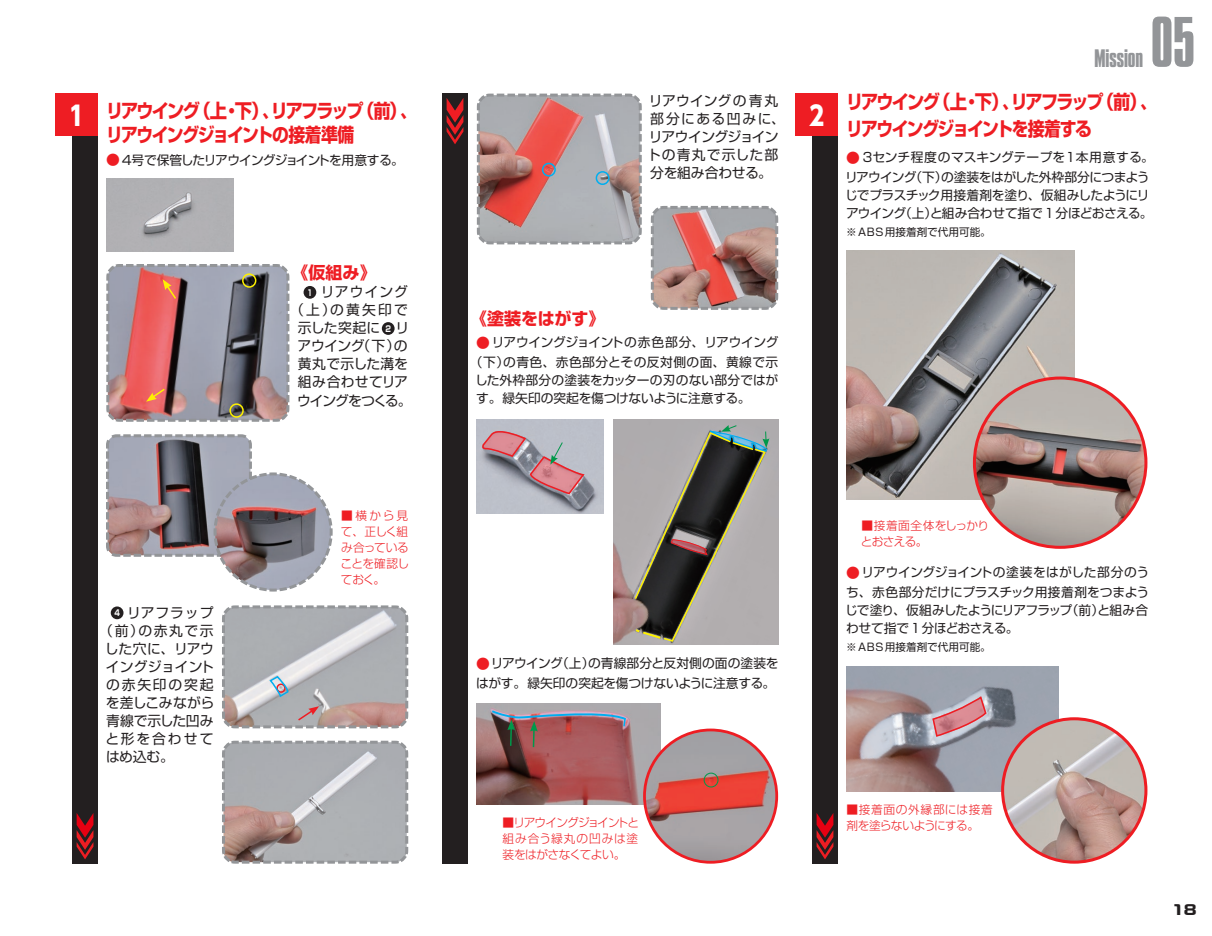
<style>
.page{position:relative;width:1212px;height:936px;background:#fff}
.page>*{position:absolute;margin:0;border:0;box-sizing:border-box;transform-origin:0 0}
.MCLキャプ太字{font:61.05px "Press Gothic";color:#939598}
.t1{font:26.55px "UD Shin Go C Osez Pr 6 Hea";color:#fff}
.MCLキャプ太字-2{font:21.75px "Press Gothic";color:#939598}
.章見出し{font:700 19.2px/23.4px "Shin Go Pro";letter-spacing:-.1em;color:#ee1d23;scale:.9 1}
.組み立て手順{font:700 16.95px "Shin Go Pro";color:#ee1d23}
.組み立て手順-2{font:13.8px/18px "Shin Go Pro";letter-spacing:.01em;color:#231f20}
.組み立て手順-3{font:13.8px/18px "Shin Go Pro";letter-spacing:-.04em;color:#231f20}
.組み立て手順-4{font:13.8px "Shin Go Pro";letter-spacing:-.025em;color:#231f20}
.組み立て手順-5{font:13.8px "Shin Go Pro";letter-spacing:-.01em;color:#231f20}
.組み立て手順-6{font:13.8px "Shin Go Pro";letter-spacing:.13em;color:#231f20}
.組み立て手順-7{font:13.8px "Shin Go Pro";letter-spacing:.14em;color:#231f20}
.t2{font:700 13.2px "Ro G San Srf Std";color:#231f20;scale:1.25 1}
.組み立て手順-8{font:12.75px/18px "Shin Go Pro";letter-spacing:-.025em;color:#231f20;text-align:justify}
.組み立て手順-9{font:12.75px "Shin Go Pro";letter-spacing:.005em;color:#231f20}
.組み立て手順-10{font:12.75px "Shin Go Pro";letter-spacing:-.07em;color:#231f20}
.組み立て手順-11{font:300 11.7px/15.9px "Shin Go Pro";letter-spacing:-.035em;color:#ee1d23;text-align:justify}
.組み立て手順-12{font:300 11.7px/15.9px "Shin Go Pro";letter-spacing:-.005em;color:#ee1d23}
.組み立て手順-13{font:10.65px "Shin Go Pro";color:#231f20}
.t3{font:700 8.55px "Shin Go Pro";color:#fff;scale:.8 1}
.s1{font-size:13.8px;color:#ee1d23}
</style>
<div class="page">
<img style="left:613px;top:419px;width:165px;height:225px">
<img style="left:477px;top:703px;width:183px;height:101px">
<img style="left:846px;top:666px;width:213px;height:125px">
<img style="left:846px;top:251px;width:228px;height:248px">
<img style="left:477px;top:419px;width:126px;height:94px">
<div style="left:72px;top:94px;width:26px;height:769px;background:#231f20"></div>
<div style="left:442px;top:94px;width:26px;height:769px;background:#231f20"></div>
<div style="left:812px;top:97px;width:26px;height:766px;background:#231f20"></div>
<div style="left:55px;top:94px;width:43px;height:42px;background:#ee1d23"></div>
<div style="left:795px;top:94px;width:43px;height:42px;background:#ee1d23"></div>
<svg style="left:816px;top:813px;width:17px;height:46px"></svg>
<svg style="left:77px;top:813px;width:16px;height:46px"></svg>
<svg style="left:447px;top:98px;width:16px;height:46px"></svg>
<img style="left:974px;top:378px;width:172px;height:169px">
<img style="left:1002px;top:718px;width:144px;height:144px;border-radius:72px">
<div style="left:1001px;top:717px;width:146px;height:146px;border:3px solid #ee1d23;border-radius:50%"></div>
<img style="left:106px;top:179px;width:128px;height:72px">
<div style="left:304px;top:286px;width:12px;height:13px;background:#231f20;border-radius:50%"></div>
<div style="left:382px;top:322px;width:13px;height:13px;background:#231f20;border-radius:50%"></div>
<div style="left:111px;top:606px;width:12px;height:13px;background:#231f20;border-radius:50%"></div>
<svg style="left:476px;top:93px;width:166px;height:152px"></svg>
<svg style="left:222px;top:740px;width:187px;height:124px"></svg>
<img style="left:650px;top:206px;width:129px;height:104px">
<svg style="left:106px;top:264px;width:184px;height:158px"></svg>
<svg style="left:222px;top:605px;width:187px;height:124px"></svg>
<div style="left:229px;top:403px;width:15px;height:14px;border:2px solid #fff101;border-radius:50%"></div>
<div style="left:542px;top:163px;width:14px;height:14px;border:2px solid #00aeef;border-radius:50%"></div>
<div style="left:596px;top:171px;width:13px;height:14px;border:2px solid #00aeef;border-radius:50%"></div>
<svg style="left:106px;top:434px;width:227px;height:158px"></svg>
<img style="left:644px;top:730px;width:133px;height:132px;border-radius:66px">
<div style="left:643px;top:728px;width:135px;height:135px;border:3px solid #ee1d23;border-radius:50%"></div>
<div style="left:704px;top:772px;width:14px;height:15px;border:1px solid #00984a;border-radius:50%"></div>
<img style="left:490px;top:708px;width:138px;height:40px">
<svg style="left:633px;top:424px;width:136px;height:218px"></svg>
<svg style="left:481px;top:426px;width:105px;height:72px"></svg>
<svg style="left:931px;top:697px;width:56px;height:53px"></svg>
<p class="MCLキャプ太字-2" style="left:1094px;top:44px;width:50px">Mission</p>
<p class="MCLキャプ太字" style="left:1151px;top:3px;width:45px">05</p>
<p class="t1" style="left:69px;top:94px;width:16px">1</p>
<p class="章見出し" style="left:106px;top:97px;width:345px">リアウイング（上・下）、リアフラップ（前）、リアウイングジョイントの接着準備</p>
<p class="章見出し" style="left:846px;top:86px;width:345px;line-height:26.5px">リアウイング（上・下）、リアフラップ（前）、リアウイングジョイントを接着する</p>
<p class="組み立て手順-2" style="left:647px;top:90px;width:139px">リアウイングの青丸部分にある凹みに、リアウイングジョイントの青丸で示した部分を組み合わせる。</p>
<p class="t1" style="left:809px;top:94px;width:16px">2</p>
<p class="組み立て手順-9" style="left:846px;top:147px;width:309px"><span class="s1">●</span>３センチ程度のマスキングテープを１本用意する。</p>
<p class="組み立て手順-8" style="left:845px;top:166px;width:309px;text-align:left">リアウイング（下）の塗装をはがした外枠部分につまようじでプラスチック用接着剤を塗り、仮組みしたようにリアウイング（上）と組み合わせて指で1 分ほどおさえる。</p>
<p class="組み立て手順-13" style="left:846px;top:223px;width:146px">※ABS用接着剤で代用可能。</p>
<p class="組み立て手順-10" style="left:106px;top:149px;width:299px"><span class="s1">●</span>４号で保管したリアウイングジョイントを用意する。</p>
<p class="t3" style="left:114px;top:606px;width:8px">4</p>
<p class="組み立て手順-2" style="left:127px;top:601px;width:88px">リアフラップ</p>
<p class="組み立て手順-2" style="left:99px;top:619px;width:116px">（前）の赤丸で示</p>
<p class="組み立て手順-2" style="left:105px;top:637px;width:111px">した穴に、リアウ</p>
<p class="組み立て手順-2" style="left:106px;top:656px;width:110px">イングジョイント</p>
<p class="組み立て手順-6" style="left:106px;top:673px;width:109px">の赤矢印の突起</p>
<p class="組み立て手順-4" style="left:106px;top:691px;width:110px">を差しこみながら</p>
<p class="組み立て手順-5" style="left:106px;top:709px;width:109px">青線で示した凹み</p>
<p class="組み立て手順-7" style="left:105px;top:727px;width:110px">と形を合わせて</p>
<p class="組み立て手順-2" style="left:106px;top:746px;width:69px">はめ込む。</p>
<p class="組み立て手順" style="left:292px;top:259px;width:87px">《仮組み》</p>
<p class="t3" style="left:307px;top:285px;width:8px">1</p>
<p class="組み立て手順-2" style="left:321px;top:281px;width:89px">リアウイング</p>
<p class="組み立て手順-2" style="left:290px;top:299px;width:119px">（上）の黄矢印で</p>
<p class="組み立て手順-2" style="left:298px;top:317px;width:84px">示した突起に</p>
<p class="t3" style="left:385px;top:322px;width:8px">2</p>
<p class="組み立て手順-3" style="left:297px;top:317px;width:116px;text-indent:98px">リアウイング（下）の黄丸で示した溝を組み合わせてリアウイングをつくる。</p>
<p class="組み立て手順-11" style="left:341px;top:506px;width:70px">■横から見て、正しく組み合っていることを確認しておく。</p>
<p class="組み立て手順" style="left:470px;top:305px;width:137px">《塗装をはがす》</p>
<p class="組み立て手順-8" style="left:476px;top:331px;width:304px"><span class="s1">●</span> リアウイングジョイントの赤色部分、リアウイング</p>
<p class="組み立て手順-8" style="left:475px;top:351px;width:305px;text-indent:-5px">（下）の青色、赤色部分とその反対側の面、黄線で示した外枠部分の塗装をカッターの刃のない部分ではがす。緑矢印の突起を傷つけないように注意する。</p>
<p class="組み立て手順-9" style="left:476px;top:653px;width:304px"><span class="s1">●</span>リアウイング（上）の青線部分と反対側の面の塗装を</p>
<p class="組み立て手順-8" style="left:476px;top:672px;width:301px">はがす。緑矢印の突起を傷つけないように注意する。</p>
<p class="組み立て手順-11" style="left:503px;top:813px;width:138px">■リアウイングジョイントと組み合う緑丸の凹みは塗装をはがさなくてよい。</p>
<p class="組み立て手順-11" style="left:861px;top:516px;width:130px">■接着面全体をしっかりとおさえる。</p>
<p class="組み立て手順-8" style="left:846px;top:561px;width:305px"><span class="s1">●</span>リアウイングジョイントの塗装をはがした部分のう</p>
<p class="組み立て手順-8" style="left:845px;top:581px;width:306px">ち、赤色部分だけにプラスチック用接着剤をつまようじで塗り、仮組みしたようにリアフラップ（前）と組み合わせて指で1分ほどおさえる。</p>
<p class="組み立て手順-13" style="left:846px;top:638px;width:146px">※ABS用接着剤で代用可能。</p>
<p class="組み立て手順-12" style="left:846px;top:800px;width:148px">■接着面の外縁部には接着剤を塗らないようにする。</p>
<p class="t2" style="left:1173px;top:900px;width:21px">18</p>
</div>
